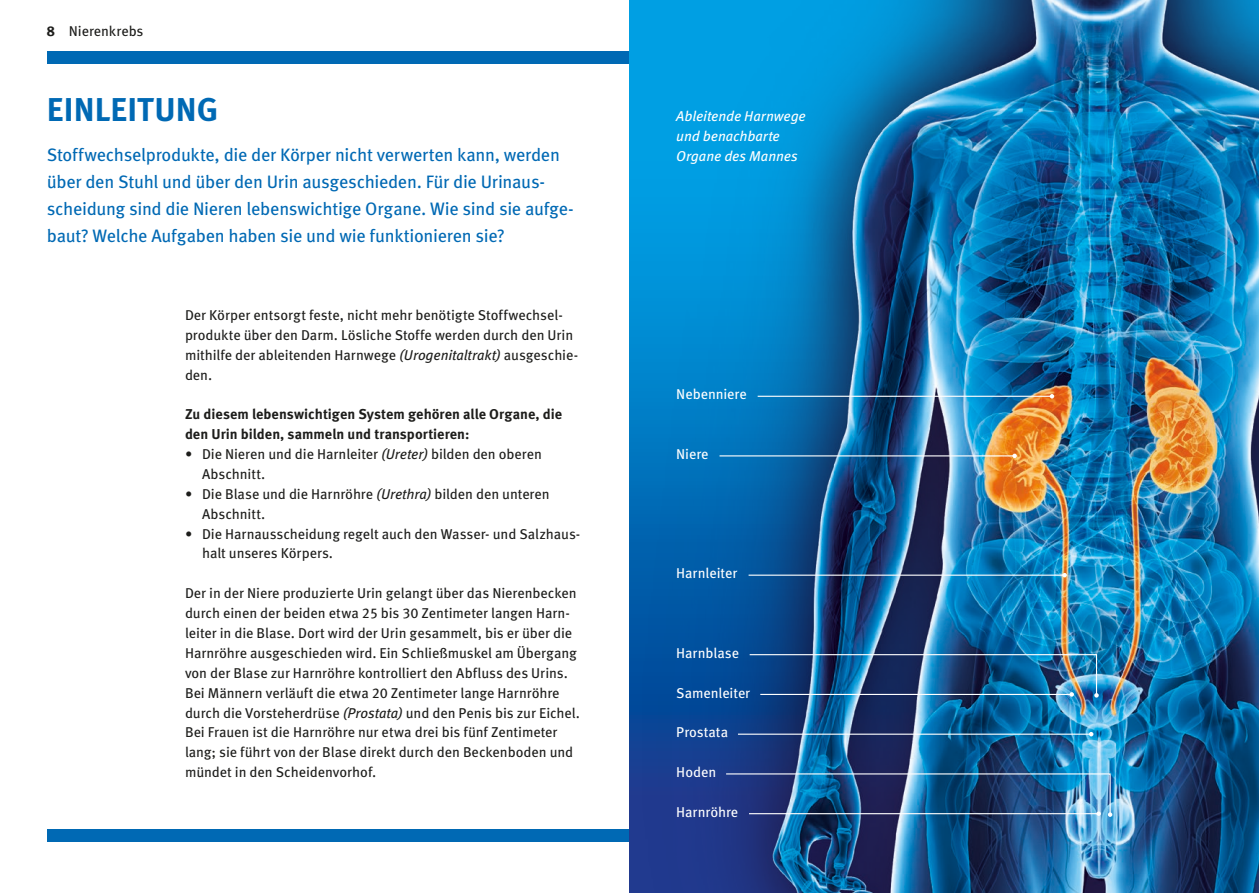
<style>
.page{position:relative;width:1259px;height:893px;background:#fff}
.page>*{position:absolute;margin:0;border:0;box-sizing:border-box;transform-origin:0 0}
.H1_22_26_pt_HKS44{font:700 33px "Meta Pro";letter-spacing:.005em;color:#0069b4}
.Einleitung_12_18_HKS44{font:18px/27px "Meta Pro";letter-spacing:-.02em;color:#0069b4}
.Fließ_9_5_13_25_schwarz{font:14.25px/20px "Meta Pro";letter-spacing:-.005em;color:#1d1d1b}
.Fließ_9_5_13_25_schwarz_bold{font:700 14.25px/19.8px "Meta Pro";color:#1d1d1b}
.BU_negativ{font:14.25px "Meta Pro";letter-spacing:-.005em;color:#fff}
.BU_negativ-2{font:italic 14.25px/20px "Meta Pro";letter-spacing:-.01em;color:#fff}
.s1{font-weight:700}
.s2{font-style:italic}
</style>
<div class="page">
<div style="left:47px;top:51px;width:582px;height:13px;background:#0069b4"></div>
<div style="left:47px;top:829px;width:582px;height:13px;background:#0069b4"></div>
<img style="left:629px;top:0;width:630px;height:893px">
<hr style="left:719px;top:455px;width:295px;height:1px;background:#fff">
<svg style="left:1012px;top:454px;width:5px;height:4px"></svg>
<hr style="left:757px;top:396px;width:295px;height:1px;background:#fff">
<svg style="left:1049px;top:394px;width:5px;height:4px"></svg>
<hr style="left:748px;top:575px;width:316px;height:1px;background:#fff">
<svg style="left:1062px;top:573px;width:5px;height:4px"></svg>
<hr style="left:738px;top:734px;width:353px;height:1px;background:#fff">
<svg style="left:1089px;top:732px;width:4px;height:4px"></svg>
<img style="left:725px;top:773px;width:387px;height:44px">
<img style="left:748px;top:653px;width:350px;height:45px">
<p class="Fließ_9_5_13_25_schwarz" style="left:47px;top:20px;width:98px"><span class="s1">8</span> Nierenkrebs</p>
<h1 class="H1_22_26_pt_HKS44" style="left:47px;top:84px;width:173px">EINLEITUNG</h1>
<p class="Einleitung_12_18_HKS44" style="left:47px;top:140px;width:528px">Stoffwechselprodukte, die der Körper nicht verwerten kann, werden über den Stuhl und über den Urin ausgeschieden. Für die Urinaus&shy;scheidung sind die Nieren lebenswichtige Organe. Wie sind sie aufge&shy;baut? Welche Aufgaben haben sie und wie funktionieren sie?</p>
<p class="Fließ_9_5_13_25_schwarz" style="left:185px;top:304px;width:395px">Der Körper entsorgt feste, nicht mehr benötigte Stoffwechsel&shy;produkte über den Darm. Lösliche Stoffe werden durch den Urin mithilfe der ableitenden Harnwege <span class="s2">(Urogenitaltrakt)</span> ausgeschie&shy;den.</p>
<p class="Fließ_9_5_13_25_schwarz_bold" style="left:185px;top:404px;width:379px">Zu diesem lebenswichtigen System gehören alle Organe, die den Urin bilden, sammeln und transportieren:</p>
<p class="Fließ_9_5_13_25_schwarz" style="left:202px;top:443px;width:341px;text-indent:-17px">• Die Nieren und die Harnleiter <span class="s2">(Ureter)</span> bilden den oberen<br>Abschnitt.</p>
<p class="Fließ_9_5_13_25_schwarz" style="left:202px;top:483px;width:349px;text-indent:-17px">• Die Blase und die Harnröhre <span class="s2">(Urethra)</span> bilden den unteren<br>Abschnitt.</p>
<p class="Fließ_9_5_13_25_schwarz" style="left:202px;top:523px;width:380px;text-indent:-17px">• Die Harnausscheidung regelt auch den Wasser- und Salzhaus&shy;halt unseres Körpers.</p>
<p class="Fließ_9_5_13_25_schwarz" style="left:185px;top:582px;width:396px">Der in der Niere produzierte Urin gelangt über das Nierenbecken durch einen der beiden etwa 25 bis 30 Zentimeter langen Harn&shy;leiter in die Blase. Dort wird der Urin gesammelt, bis er über die Harnröhre ausgeschieden wird. Ein Schließmuskel am Übergang von der Blase zur Harnröhre kontrolliert den Abfluss des Urins.<br>Bei Männern verläuft die etwa 20 Zentimeter lange Harnröhre durch die Vorsteherdrüse <span class="s2">(Prostata)</span> und den Penis bis zur Eichel.<br>Bei Frauen ist die Harnröhre nur etwa drei bis fünf Zentimeter lang; sie führt von der Blase direkt durch den Beckenboden und mündet in den Scheidenvorhof.</p>
<p class="BU_negativ-2" style="left:676px;top:105px;width:131px">Ableitende Harnwege und benachbarte</p>
<p class="BU_negativ-2" style="left:676px;top:145px;width:123px">Organe des Mannes</p>
<p class="BU_negativ" style="left:676px;top:384px;width:72px">Nebenniere</p>
<p class="BU_negativ" style="left:676px;top:443px;width:34px">Niere</p>
<p class="BU_negativ" style="left:676px;top:562px;width:63px">Harnleiter</p>
<p class="BU_negativ" style="left:676px;top:642px;width:64px">Harnblase</p>
<p class="BU_negativ" style="left:676px;top:682px;width:75px">Samenleiter</p>
<p class="BU_negativ" style="left:676px;top:721px;width:53px">Prostata</p>
<p class="BU_negativ" style="left:676px;top:761px;width:41px">Hoden</p>
<p class="BU_negativ" style="left:676px;top:801px;width:64px">Harnröhre</p>
</div>
